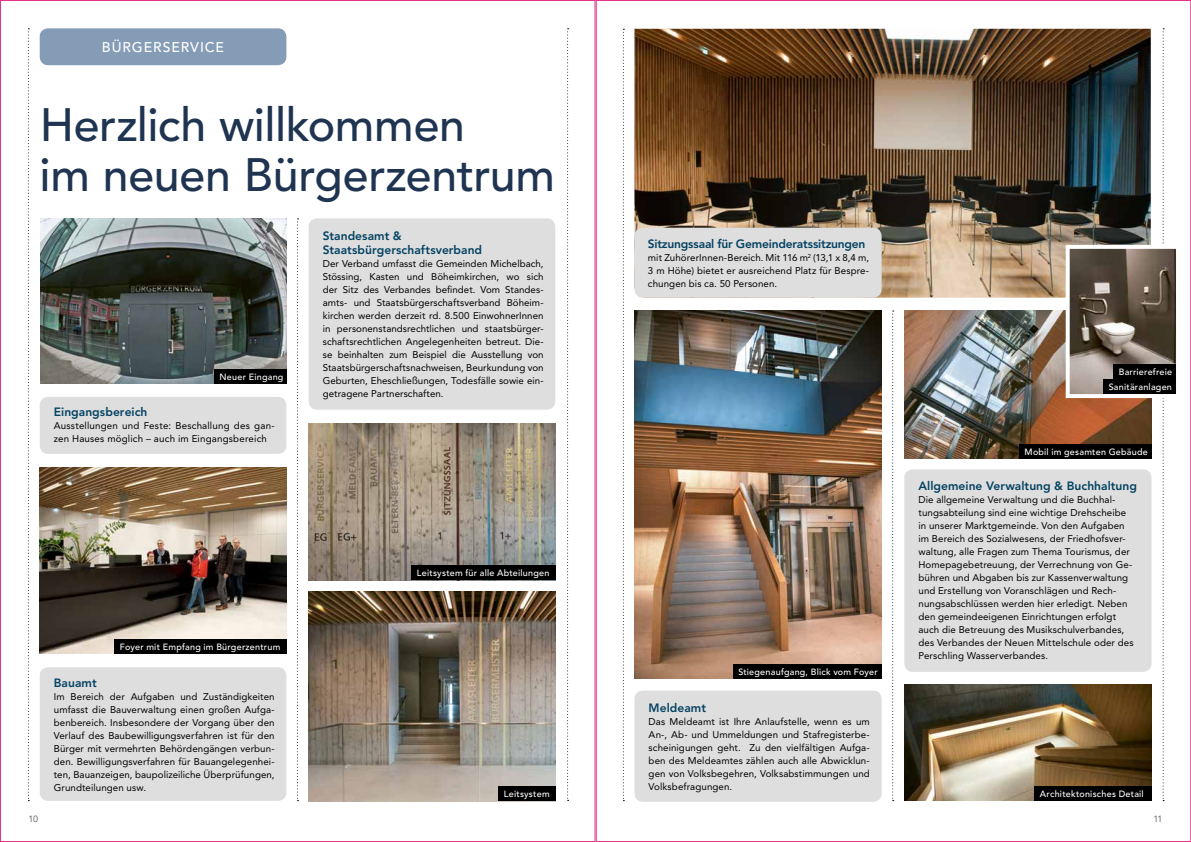
<style>
.page{position:relative;width:1191px;height:842px;background:#fff}
.page>*{position:absolute;margin:0;border:0;box-sizing:border-box;transform-origin:0 0}
.t1{font:500 46.4px/49.6px "Avenir";letter-spacing:-.005em;color:#1f3451}
.t2{font:500 14px "Avenir";letter-spacing:.065em;color:#fff}
.t3{font:800 12px/14px "Avenir";color:#044262}
.t4{font:9.8px/13px "Avenir";letter-spacing:.01em;color:#000;text-align:justify}
.t5{font:500 9px/14.4px "Avenir";letter-spacing:.025em;color:#fff;text-align:right}
.t6{font:9px "Avenir";color:#59544f}
</style>
<div class="page">
<img style="left:309px;top:592px;width:246px;height:209px">
<img style="left:309px;top:423px;width:246px;height:157px">
<img style="left:634px;top:311px;width:247px;height:368px">
<div style="left:733px;top:664px;width:148px;height:14px;background:#000"></div>
<img style="left:634px;top:29px;width:516px;height:269px">
<img style="left:40px;top:218px;width:247px;height:166px">
<img style="left:40px;top:468px;width:247px;height:185px">
<svg style="left:1162px;top:28px;width:2px;height:773px"></svg>
<svg style="left:567px;top:28px;width:1px;height:773px"></svg>
<svg style="left:623px;top:29px;width:1px;height:772px"></svg>
<svg style="left:297px;top:218px;width:1px;height:583px"></svg>
<svg style="left:892px;top:311px;width:1px;height:490px"></svg>
<div style="left:309px;top:218px;width:246px;height:192px;background:#dedede;border-radius:9px"></div>
<div style="left:634px;top:691px;width:247px;height:111px;background:#dedede;border-radius:9px"></div>
<div style="left:634px;top:228px;width:247px;height:70px;background:#dedede;border-radius:9px"></div>
<div style="left:40px;top:397px;width:246px;height:57px;background:#dedede;border-radius:9px"></div>
<div style="left:40px;top:667px;width:246px;height:134px;background:#dedede;border-radius:9px"></div>
<div style="left:214px;top:369px;width:73px;height:15px;background:#000"></div>
<div style="left:411px;top:566px;width:144px;height:14px;background:#000"></div>
<div style="left:498px;top:786px;width:57px;height:15px;background:#000"></div>
<div style="left:114px;top:639px;width:172px;height:15px;background:#000"></div>
<div style="left:904px;top:469px;width:247px;height:203px;background:#dedede;border-radius:9px"></div>
<img style="left:904px;top:684px;width:247px;height:117px">
<div style="left:1034px;top:786px;width:117px;height:15px;background:#000"></div>
<img style="left:904px;top:311px;width:247px;height:148px">
<img style="left:1070px;top:250px;width:105px;height:143px">
<div style="left:1065px;top:245px;width:115px;height:153px;border:4px solid #fff"></div>
<div style="left:1019px;top:444px;width:132px;height:15px;background:#000"></div>
<div style="left:1113px;top:364px;width:62px;height:15px;background:#000"></div>
<div style="left:1103px;top:379px;width:73px;height:14px;background:#000"></div>
<div style="left:40px;top:28px;width:246px;height:37px;background:#859cb6;border-radius:9px"></div>
<svg style="left:28px;top:28px;width:1px;height:773px"></svg>
<h2 class="t2" style="left:102px;top:39px;width:124px">BÜRGERSERVICE</h2>
<h1 class="t1" style="left:40px;top:102px;width:517px">Herzlich willkommen<br>im neuen Bürgerzentrum</h1>
<p class="t3" style="left:323px;top:229px;width:161px">Standesamt &amp;<br>Staatsbürgerschaftsverband</p>
<p class="t4" style="left:323px;top:257px;width:222px">Der Verband umfasst die Gemeinden Michelbach, Stössing, Kasten und Böheimkirchen, wo sich der Sitz des Verbandes befindet. Vom Standes&shy;amts- und Staatsbürgerschaftsverband Böheim&shy;kirchen werden derzeit rd. 8.500 EinwohnerInnen in personenstandsrechtlichen und staatsbürger&shy;schaftsrechtlichen Angelegenheiten betreut. Die&shy;se beinhalten zum Beispiel die Ausstellung von Staatsbürgerschaftsnachweisen, Beurkundung von Geburten, Eheschließungen, Todesfälle sowie ein&shy;getragene Partnerschaften.</p>
<p class="t5" style="left:220px;top:370px;width:65px">Neuer Eingang</p>
<p class="t3" style="left:54px;top:405px;width:95px">Eingangsbereich</p>
<p class="t4" style="left:54px;top:419px;width:222px">Ausstellungen und Feste: Beschallung des gan&shy;zen Hauses möglich – auch im Eingangsbereich</p>
<p class="t5" style="left:120px;top:640px;width:162px">Foyer mit Empfang im Bürgerzentrum</p>
<p class="t3" style="left:54px;top:675px;width:44px">Bauamt</p>
<p class="t4" style="left:54px;top:690px;width:222px">Im Bereich der Aufgaben und Zuständigkeiten umfasst die Bauverwaltung einen großen Aufga&shy;benbereich. Insbesondere der Vorgang über den Verlauf des Baubewilligungsverfahren ist für den Bürger mit vermehrten Behördengängen verbun&shy;den. Bewilligungsverfahren für Bauangelegenhei&shy;ten, Bauanzeigen, baupolizeiliche Überprüfungen, Grundteilungen usw.</p>
<p class="t5" style="left:417px;top:566px;width:134px">Leitsystem für alle Abteilungen</p>
<p class="t5" style="left:504px;top:787px;width:47px">Leitsystem</p>
<p class="t3" style="left:648px;top:237px;width:219px">Sitzungssaal für Gemeinderatssitzungen</p>
<p class="t4" style="left:648px;top:251px;width:223px">mit ZuhörerInnen-Bereich. Mit 116 m<sup>2</sup> (13,1 x 8,4 m, 3 m Höhe) bietet er ausreichend Platz für Bespre&shy;chungen bis ca. 50 Personen.</p>
<p class="t5" style="left:738px;top:665px;width:141px">Stiegenaufgang, Blick vom Foyer</p>
<p class="t3" style="left:648px;top:701px;width:59px">Meldeamt</p>
<p class="t4" style="left:648px;top:715px;width:223px">Das Meldeamt ist Ihre Anlaufstelle, wenn es um An-, Ab- und Ummeldungen und Stafregisterbe&shy;scheinigungen geht. Zu den vielfältigen Aufga&shy;ben des Meldeamtes zählen auch alle Abwicklun&shy;gen von Volksbegehren, Volksabstimmungen und Volksbefragungen.</p>
<p class="t5" style="left:1108px;top:365px;width:65px">Barrierefreie<br>Sanitäranlagen</p>
<p class="t5" style="left:1024px;top:445px;width:125px">Mobil im gesamten Gebäude</p>
<p class="t3" style="left:918px;top:479px;width:220px">Allgemeine Verwaltung &amp; Buchhaltung</p>
<p class="t4" style="left:918px;top:493px;width:216px;text-align:left">Die allgemeine Verwaltung und die Buchhal&shy;tungsabteilung sind eine wichtige Drehscheibe in unserer Marktgemeinde. Von den Aufgaben im Bereich des Sozialwesens, der Friedhofsver&shy;waltung, alle Fragen zum Thema Tourismus, der Homepagebetreuung, der Verrechnung von Ge&shy;bühren und Abgaben bis zur Kassenverwaltung und Erstellung von Voranschlägen und Rech&shy;nungsabschlüssen werden hier erledigt. Neben den gemeindeeigenen Einrichtungen erfolgt auch die Betreuung des Musikschulverbandes, des Verbandes der Neuen Mittelschule oder des Perschling Wasserverbandes.</p>
<p class="t5" style="left:1040px;top:787px;width:105px">Architektonisches Detail</p>
<p class="t6" style="left:28px;top:814px;width:11px">10</p>
<p class="t6" style="left:1153px;top:814px;width:11px">11</p>
</div>
